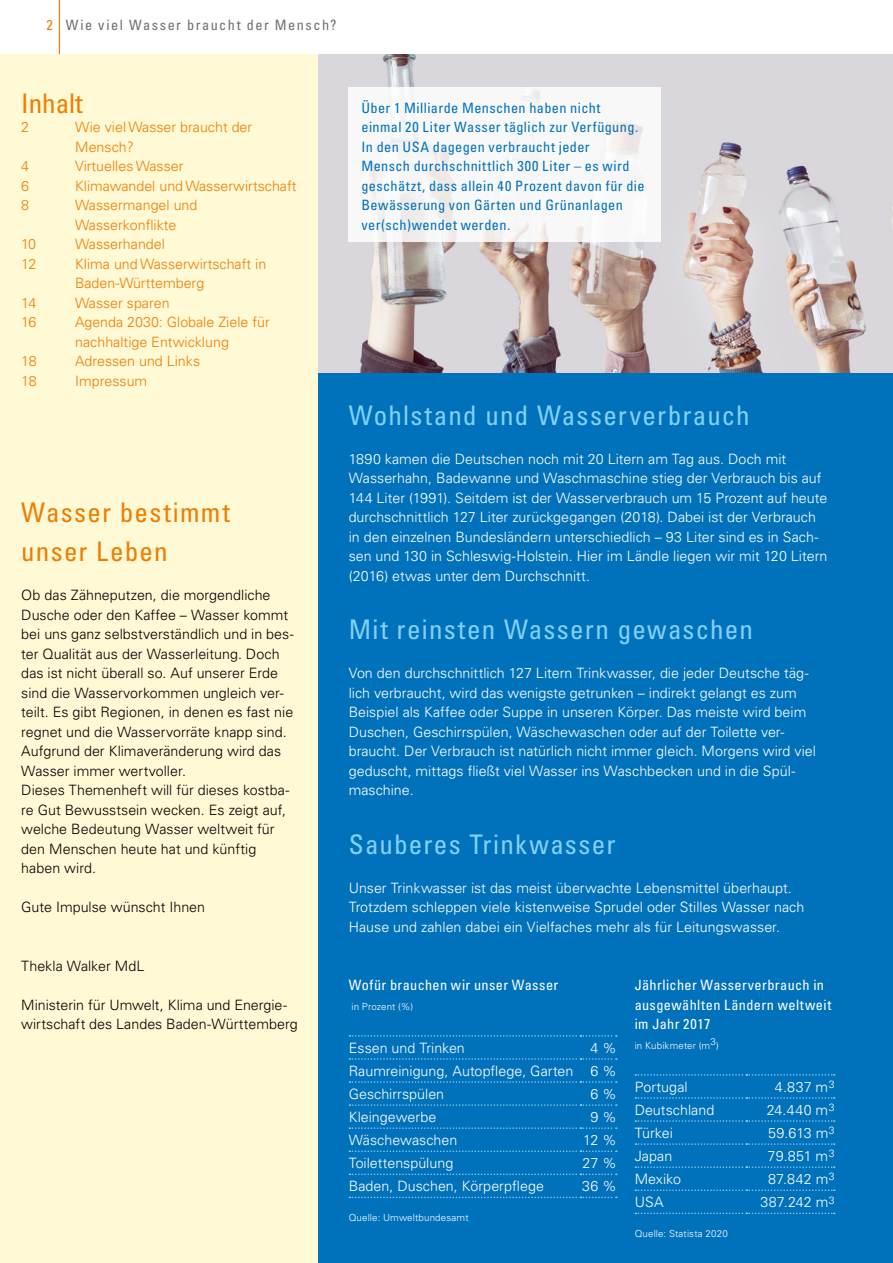
<style>
.page{position:relative;width:893px;height:1263px;background:#fff}
.page>*{position:absolute;margin:0;border:0;box-sizing:border-box;transform-origin:0 0}
.Heft_H3_Headline-18pt{font:condensed 27px "Univers LT Pro";letter-spacing:.045em;color:#83d0f5}
.Heft_H2_Vorwort{font:condensed 27px/39px "Univers LT Pro";letter-spacing:.045em;color:#ef7d00}
.Heft_P_Fließtext-9_5{font:300 14.25px/19.5px "Univers LT Pro 45";color:#fff}
.Heft_P_Fließtext_Marginalspalte{font:300 14.25px/19.5px "Univers LT Pro 45";color:#000}
.t1{font:300 14.25px/19.5px "Univers LT Pro 45";color:#ef7d00}
.Heft_P_Grafik{font:condensed 14.25px/19.5px "Univers LT Pro";letter-spacing:.03em;color:#0072bb}
.Heft_P_Tabelle{font:300 14.25px "Univers LT Pro 45";color:#fff}
.Heft_P_Grafik-2{font:condensed 14.25px/19.5px "Univers LT Pro";letter-spacing:.03em;color:#fff}
.Heft_H2_Headline_Pagina{font:condensed 14.25px "Univers LT Pro";letter-spacing:.11em;color:#706f6f}
.Heft_P_Fließtext-9_5-2{font:300 9.75px "Univers LT Pro 45";letter-spacing:.015em;color:#fff}
.s1{color:#ef7d00}
</style>
<div class="page">
<div style="left:0;top:54px;width:319px;height:1209px;background:#fff9d5"></div>
<div style="left:319px;top:56px;width:574px;height:1207px;background:#0072bb"></div>
<img style="left:319px;top:54px;width:574px;height:319px">
<hr style="left:59px;top:0;width:1px;height:54px;background:#ef7d00">
<svg style="left:349px;top:1035px;width:268px;height:2px"></svg>
<svg style="left:349px;top:1058px;width:268px;height:2px"></svg>
<svg style="left:349px;top:1081px;width:268px;height:2px"></svg>
<svg style="left:349px;top:1104px;width:268px;height:2px"></svg>
<svg style="left:349px;top:1127px;width:268px;height:2px"></svg>
<svg style="left:349px;top:1150px;width:268px;height:2px"></svg>
<svg style="left:349px;top:1173px;width:268px;height:2px"></svg>
<svg style="left:349px;top:1197px;width:268px;height:1px"></svg>
<svg style="left:635px;top:1074px;width:200px;height:2px"></svg>
<svg style="left:635px;top:1097px;width:200px;height:2px"></svg>
<svg style="left:635px;top:1120px;width:200px;height:2px"></svg>
<svg style="left:635px;top:1143px;width:200px;height:2px"></svg>
<svg style="left:635px;top:1166px;width:200px;height:2px"></svg>
<svg style="left:635px;top:1189px;width:200px;height:2px"></svg>
<svg style="left:635px;top:1212px;width:200px;height:2px"></svg>
<svg style="left:349px;top:88px;width:312px;height:154px;background:#f7f6f7"></svg>
<h2 class="Heft_H2_Headline_Pagina" style="left:46px;top:16px;width:292px"><span class="s1">2</span> Wie viel Wasser braucht der Mensch?</h2>
<h1 class="Heft_H2_Vorwort" style="left:21px;top:83px;width:63px">Inhalt</h1>
<p class="t1" style="left:21px;top:117px;width:9px">2</p>
<p class="t1" style="left:75px;top:117px;width:179px">Wie viel Wasser braucht der<br>Mensch?</p>
<p class="t1" style="left:21px;top:156px;width:9px">4</p>
<p class="t1" style="left:75px;top:156px;width:110px">Virtuelles Wasser</p>
<p class="t1" style="left:21px;top:176px;width:9px">6</p>
<p class="t1" style="left:75px;top:176px;width:223px">Klimawandel und Wasserwirtschaft</p>
<p class="t1" style="left:21px;top:195px;width:9px">8</p>
<p class="t1" style="left:75px;top:195px;width:124px">Wassermangel und<br>Wasserkonflikte</p>
<p class="t1" style="left:21px;top:234px;width:16px">10</p>
<p class="t1" style="left:75px;top:234px;width:91px">Wasserhandel</p>
<p class="t1" style="left:21px;top:254px;width:17px">12</p>
<p class="t1" style="left:75px;top:254px;width:192px">Klima und Wasserwirtschaft in<br>Baden-Württemberg</p>
<p class="t1" style="left:21px;top:293px;width:17px">14</p>
<p class="t1" style="left:75px;top:293px;width:96px">Wasser sparen</p>
<p class="t1" style="left:21px;top:312px;width:17px">16</p>
<p class="t1" style="left:75px;top:312px;width:196px">Agenda 2030: Globale Ziele für nachhaltige Entwicklung</p>
<p class="t1" style="left:21px;top:351px;width:17px">18</p>
<p class="t1" style="left:75px;top:351px;width:126px">Adressen und Links</p>
<p class="t1" style="left:21px;top:371px;width:17px">18</p>
<p class="t1" style="left:75px;top:371px;width:74px">Impressum</p>
<h2 class="Heft_H2_Vorwort" style="left:21px;top:492px;width:210px">Wasser bestimmt unser Leben</h2>
<p class="Heft_P_Fließtext_Marginalspalte" style="left:21px;top:585px;width:274px">Ob das Zähneputzen, die morgendliche Dusche oder den Kaffee – Wasser kommt bei uns ganz selbstverständlich und in bes&shy;ter Qualität aus der Wasserleitung. Doch das ist nicht überall so. Auf unserer Erde sind die Wasservorkommen ungleich ver&shy;teilt. Es gibt Regionen, in denen es fast nie regnet und die Wasservorräte knapp sind.<br>Aufgrund der Klimaveränderung wird das Wasser immer wertvoller.</p>
<p class="Heft_P_Fließtext_Marginalspalte" style="left:21px;top:780px;width:270px">Dieses Themenheft will für dieses kostba&shy;re Gut Bewusstsein wecken. Es zeigt auf, welche Bedeutung Wasser weltweit für den Menschen heute hat und künftig haben wird.</p>
<p class="Heft_P_Fließtext_Marginalspalte" style="left:21px;top:897px;width:185px">Gute Impulse wünscht Ihnen</p>
<p class="Heft_P_Fließtext_Marginalspalte" style="left:21px;top:956px;width:125px">Thekla Walker MdL</p>
<p class="Heft_P_Fließtext_Marginalspalte" style="left:21px;top:995px;width:278px">Ministerin für Umwelt, Klima und Energie&shy;wirtschaft des Landes Baden-Württemberg</p>
<p class="Heft_P_Grafik" style="left:361px;top:97px;width:285px">Über 1 Milliarde Menschen haben nicht<br>einmal 20 Liter Wasser täglich zur Verfügung.<br>In den USA dagegen verbraucht jeder<br>Mensch durchschnittlich 300 Liter – es wird geschätzt, dass allein 40 Prozent davon für die Bewässerung von Gärten und Grünanlagen ver(sch)wendet werden.</p>
<h3 class="Heft_H3_Headline-18pt" style="left:349px;top:398px;width:402px">Wohlstand und Wasserverbrauch</h3>
<p class="Heft_P_Fließtext-9_5" style="left:349px;top:449px;width:480px">1890 kamen die Deutschen noch mit 20 Litern am Tag aus. Doch mit Wasserhahn, Badewanne und Waschmaschine stieg der Verbrauch bis auf 144 Liter (1991). Seitdem ist der Wasserverbrauch um 15 Prozent auf heute durchschnittlich 127 Liter zurückgegangen (2018). Dabei ist der Verbrauch in den einzelnen Bundesländern unterschiedlich – 93 Liter sind es in Sach&shy;sen und 130 in Schleswig-Holstein. Hier im Ländle liegen wir mit 120 Litern (2016) etwas unter dem Durchschnitt.</p>
<h3 class="Heft_H3_Headline-18pt" style="left:349px;top:612px;width:406px">Mit reinsten Wassern gewaschen</h3>
<p class="Heft_P_Fließtext-9_5" style="left:349px;top:663px;width:469px">Von den durchschnittlich 127 Litern Trinkwasser, die jeder Deutsche täg&shy;lich verbraucht, wird das wenigste getrunken – indirekt gelangt es zum Beispiel als Kaffee oder Suppe in unseren Körper. Das meiste wird beim Duschen, Geschirrspülen, Wäschewaschen oder auf der Toilette ver&shy;braucht. Der Verbrauch ist natürlich nicht immer gleich. Morgens wird viel geduscht, mittags fließt viel Wasser ins Waschbecken und in die Spül&shy;maschine.</p>
<h3 class="Heft_H3_Headline-18pt" style="left:349px;top:827px;width:268px">Sauberes Trinkwasser</h3>
<p class="Heft_P_Fließtext-9_5" style="left:349px;top:878px;width:457px">Unser Trinkwasser ist das meist überwachte Lebensmittel überhaupt.<br>Trotzdem schleppen viele kistenweise Sprudel oder Stilles Wasser nach<br>Hause und zahlen dabei ein Vielfaches mehr als für Leitungswasser.</p>
<p class="Heft_P_Grafik-2" style="left:349px;top:975px;width:211px">Wofür brauchen wir unser Wasser</p>
<p class="Heft_P_Fließtext-9_5-2" style="left:351px;top:1000px;width:63px">in Prozent (%)</p>
<p class="Heft_P_Tabelle" style="left:349px;top:1039px;width:118px">Essen und Trinken</p>
<p class="Heft_P_Tabelle" style="left:590px;top:1039px;width:28px">4 %</p>
<p class="Heft_P_Tabelle" style="left:349px;top:1062px;width:226px">Raumreinigung, Autopflege, Garten</p>
<p class="Heft_P_Tabelle" style="left:590px;top:1062px;width:28px">6 %</p>
<p class="Heft_P_Tabelle" style="left:349px;top:1085px;width:97px">Geschirrspülen</p>
<p class="Heft_P_Tabelle" style="left:590px;top:1085px;width:28px">6 %</p>
<p class="Heft_P_Tabelle" style="left:349px;top:1108px;width:89px">Kleingewerbe</p>
<p class="Heft_P_Tabelle" style="left:590px;top:1108px;width:28px">9 %</p>
<p class="Heft_P_Tabelle" style="left:349px;top:1131px;width:110px">Wäschewaschen</p>
<p class="Heft_P_Tabelle" style="left:583px;top:1131px;width:35px">12 %</p>
<p class="Heft_P_Tabelle" style="left:349px;top:1154px;width:106px">Toilettenspülung</p>
<p class="Heft_P_Tabelle" style="left:582px;top:1154px;width:36px">27 %</p>
<p class="Heft_P_Tabelle" style="left:349px;top:1177px;width:197px">Baden, Duschen, Körperpflege</p>
<p class="Heft_P_Tabelle" style="left:582px;top:1177px;width:36px">36 %</p>
<p class="Heft_P_Fließtext-9_5-2" style="left:349px;top:1211px;width:121px">Quelle: Umweltbundesamt</p>
<p class="Heft_P_Grafik-2" style="left:635px;top:975px;width:198px">Jährlicher Wasserverbrauch in ausgewählten Ländern weltweit im Jahr 2017</p>
<p class="Heft_P_Fließtext-9_5-2" style="left:635px;top:1039px;width:86px">in Kubikmeter (m3)</p>
<p class="Heft_P_Tabelle" style="left:635px;top:1078px;width:54px">Portugal</p>
<p class="Heft_P_Tabelle" style="left:775px;top:1078px;width:61px">4.837 m<sup>3</sup></p>
<p class="Heft_P_Tabelle" style="left:635px;top:1101px;width:81px">Deutschland</p>
<p class="Heft_P_Tabelle" style="left:767px;top:1101px;width:69px">24.440 m<sup>3</sup></p>
<p class="Heft_P_Tabelle" style="left:635px;top:1124px;width:40px">Türkei</p>
<p class="Heft_P_Tabelle" style="left:768px;top:1124px;width:68px">59.613 m<sup>3</sup></p>
<p class="Heft_P_Tabelle" style="left:635px;top:1147px;width:39px">Japan</p>
<p class="Heft_P_Tabelle" style="left:768px;top:1147px;width:68px">79.851 m<sup>3</sup></p>
<p class="Heft_P_Tabelle" style="left:635px;top:1170px;width:48px">Mexiko</p>
<p class="Heft_P_Tabelle" style="left:768px;top:1170px;width:68px">87.842 m<sup>3</sup></p>
<p class="Heft_P_Tabelle" style="left:635px;top:1193px;width:30px">USA</p>
<p class="Heft_P_Tabelle" style="left:760px;top:1193px;width:76px">387.242 m<sup>3</sup></p>
<p class="Heft_P_Fließtext-9_5-2" style="left:635px;top:1227px;width:95px">Quelle: Statista 2020</p>
</div>
